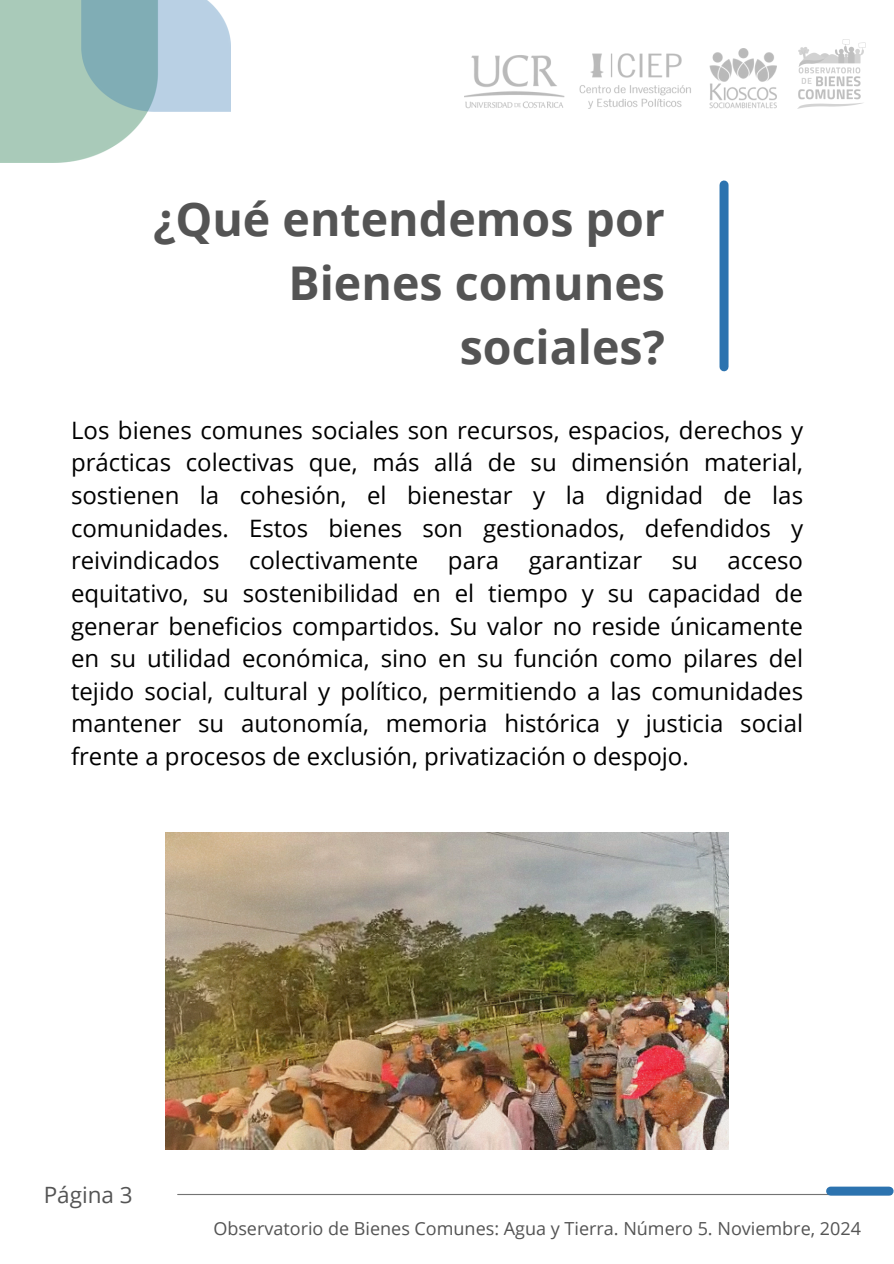
<style>
.page{position:relative;width:894px;height:1264px;background:#fff}
.page>*{position:absolute;margin:0;border:0;box-sizing:border-box;transform-origin:0 0}
.t1{font:700 46.5px/64.2px "Open Sans";color:#545454;text-align:right}
.t2{font:24px/32.7px "Open Sans";color:#000;text-align:justify}
.t3{font:22.5px "Open Sans";color:#545454}
.t4{font:18px "Open Sans";color:#545454}
</style>
<div class="page">
<hr style="left:178px;top:1193px;width:713px;height:1px;background:#737373">
<div style="left:830px;top:1186px;width:58px;height:9px;background:#2c73af"></div>
<div style="left:719px;top:185px;width:9px;height:182px;background:#2c73af"></div>
<img style="left:0;top:0;width:230px;height:163px">
<img style="left:797px;top:40px;width:68px;height:69px">
<img style="left:464px;top:49px;width:312px;height:59px">
<img style="left:165px;top:832px;width:563px;height:317px">
<p class="t1" style="left:153px;top:185px;width:513px">¿Qué entendemos por<br>Bienes comunes sociales?</p>
<p class="t2" style="left:71px;top:413px;width:733px">Los bienes comunes sociales son recursos, espacios, derechos y prácticas colectivas que, más allá de su dimensión material, sostienen la cohesión, el bienestar y la dignidad de las comunidades. Estos bienes son gestionados, defendidos y reivindicados colectivamente para garantizar su acceso equitativo, su sostenibilidad en el tiempo y su capacidad de generar beneficios compartidos. Su valor no reside únicamente en su utilidad económica, sino en su función como pilares del tejido social, cultural y político, permitiendo a las comunidades mantener su autonomía, memoria histórica y justicia social frente a procesos de exclusión, privatización o despojo.</p>
<p class="t3" style="left:44px;top:1178px;width:90px">Página 3</p>
<p class="t4" style="left:213px;top:1215px;width:649px">Observatorio de Bienes Comunes: Agua y Tierra. Número 5. Noviembre, 2024</p>
</div>
